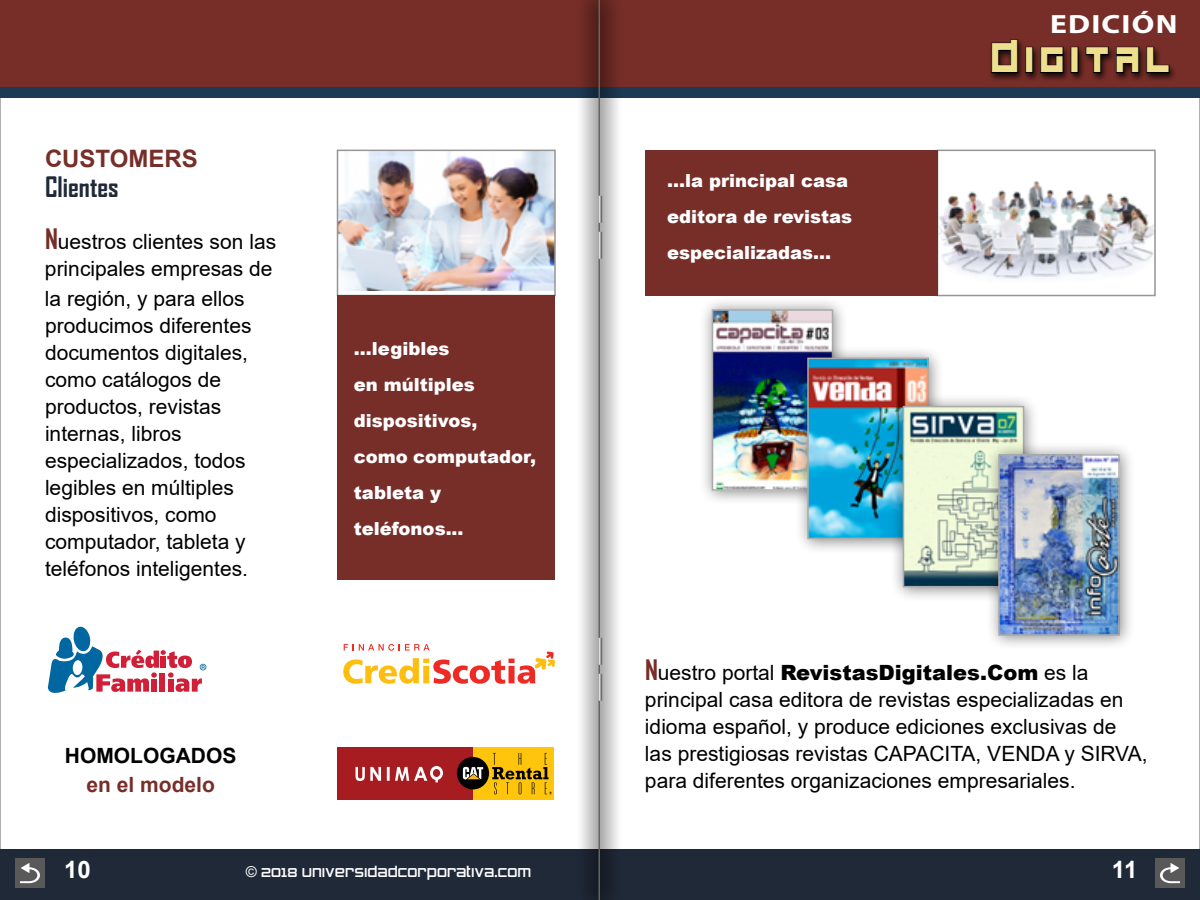
<style>
.page{position:relative;width:1200px;height:900px;background:#fff}
.page>*{position:absolute;margin:0;border:0;box-sizing:border-box;transform-origin:0 0}
.t1{font:38.4px "Chubu 08 Normal";color:#eedf8f;scale:.87 1}
.t2{font:700 27px "Agency FB";color:#202938}
.t3{font:700 26.55px "Myriad Pro";letter-spacing:.04em;color:#fff;scale:1.19 1}
.t4{font:700 24px "Arial";color:#772e28}
.t5{font:700 24px "Arial";color:#fff}
.t6{font:21px/27px "Arial";color:#000}
.t7{font:700 21px "Arial";color:#000}
.t8{font:700 21px "Arial";color:#772e28}
.t9{font:900 18px/36px "Arial";color:#fff}
.t10{font:15px "Zero Twos";color:#fff}
.s1{font-family:"Agency FB";font-weight:700;font-size:27px;color:#772e28}
.s2{font-weight:900}
.s3{font-family:"Arial"}
</style>
<div class="page">
<div style="left:0;top:0;width:1200px;height:87px;background:#772e28"></div>
<div style="left:0;top:87px;width:1200px;height:11px;background:#1d3a55"></div>
<div style="left:0;top:849px;width:1200px;height:51px;background:#202938"></div>
<div style="left:15px;top:858px;width:30px;height:30px;background:#595959"></div>
<svg style="left:20px;top:863px;width:20px;height:20px"></svg>
<div style="left:1155px;top:858px;width:30px;height:30px;background:#595959"></div>
<svg style="left:1160px;top:863px;width:20px;height:20px"></svg>
<div style="left:989px;top:38px;width:187px;height:44px;background:#000;opacity:.76"></div>
<svg style="left:991px;top:39px;width:28px;height:35px"></svg>
<div style="left:1025px;top:47px;width:8px;height:26px;border:2px solid #000"></div>
<svg style="left:1040px;top:46px;width:24px;height:28px"></svg>
<div style="left:1071px;top:47px;width:8px;height:26px;border:2px solid #000"></div>
<svg style="left:1085px;top:46px;width:55px;height:28px"></svg>
<svg style="left:1146px;top:46px;width:24px;height:28px"></svg>
<img style="left:340px;top:153px;width:213px;height:138px">
<div style="left:337px;top:150px;width:219px;height:146px;border:2px solid #969696"></div>
<img style="left:940px;top:181px;width:213px;height:98px">
<div style="left:937px;top:150px;width:219px;height:146px;border:2px solid #969696"></div>
<div style="left:645px;top:150px;width:293px;height:146px;background:#772e28"></div>
<div style="left:337px;top:747px;width:136px;height:52px;background:#a71c20"></div>
<div style="left:473px;top:747px;width:81px;height:52px;background:#ffc40c"></div>
<svg style="left:492px;top:753px;width:60px;height:41px"></svg>
<div style="left:457px;top:757px;width:32px;height:32px;background:#010002;border-radius:50%"></div>
<svg style="left:356px;top:766px;width:87px;height:16px"></svg>
<svg style="left:463px;top:767px;width:20px;height:13px"></svg>
<svg style="left:47px;top:626px;width:159px;height:67px"></svg>
<svg style="left:343px;top:644px;width:212px;height:40px"></svg>
<div style="left:338px;top:296px;width:217px;height:284px;background:#772e28"></div>
<div style="left:699px;top:297px;width:150px;height:210px;background:#000;opacity:.47"></div>
<img style="left:715px;top:312px;width:115px;height:176px">
<div style="left:712px;top:309px;width:121px;height:182px;border:2px solid #aaa"></div>
<div style="left:795px;top:345px;width:150px;height:210px;background:#000;opacity:.47"></div>
<img style="left:810px;top:361px;width:116px;height:175px">
<div style="left:807px;top:358px;width:122px;height:181px;border:2px solid #aaa"></div>
<div style="left:890px;top:393px;width:150px;height:210px;background:#000;opacity:.47"></div>
<img style="left:906px;top:409px;width:115px;height:175px">
<div style="left:903px;top:406px;width:121px;height:181px;border:2px solid #aaa"></div>
<div style="left:986px;top:442px;width:150px;height:210px;background:#000;opacity:.47"></div>
<img style="left:1001px;top:457px;width:116px;height:176px">
<div style="left:998px;top:454px;width:122px;height:182px;border:2px solid #aaa"></div>
<svg style="left:581px;top:0;width:37px;height:900px;background:#b7b2b2"></svg>
<hr style="left:598px;top:0;width:2px;height:900px;background:#646464">
<svg style="left:599px;top:196px;width:3px;height:27px"></svg>
<svg style="left:599px;top:232px;width:3px;height:27px"></svg>
<svg style="left:599px;top:638px;width:3px;height:27px"></svg>
<svg style="left:599px;top:674px;width:3px;height:27px"></svg>
<p class="t4" style="left:45px;top:142px;width:154px">CUSTOMERS</p>
<p class="t2" style="left:45px;top:171px;width:75px">Clientes</p>
<p class="t6" style="left:45px;top:228px;width:233px"><span class="s1">N</span>uestros clientes son las principales empresas de</p>
<p class="t6" style="left:45px;top:285px;width:208px">la región, y para ellos producimos diferentes documentos digitales, como catálogos de productos, revistas internas, libros especializados, todos legibles en múltiples dispositivos, como computador, tableta y teléfonos inteligentes.</p>
<p class="t7" style="left:65px;top:741px;width:173px">HOMOLOGADOS</p>
<p class="t8" style="left:87px;top:770px;width:130px">en el modelo</p>
<p class="t9" style="left:354px;top:330px;width:184px">...legibles<br>en múltiples dispositivos,<br>como computador, tableta y teléfonos...</p>
<p class="t9" style="left:667px;top:162px;width:187px">...la principal casa editora de revistas especializadas...</p>
<p class="t3" style="left:1050px;top:6px;width:109px">EDICIÓN</p>
<h1 class="t1" style="left:992px;top:34px;width:214px">Digital</h1>
<p class="t6" style="left:645px;top:659px;width:504px"><span class="s1">N</span>uestro portal <span class="s2">RevistasDigitales.Com</span> es la principal casa editora de revistas especializadas en idioma español, y produce ediciones exclusivas de las prestigiosas revistas CAPACITA, VENDA y SIRVA, para diferentes organizaciones empresariales.</p>
<p class="t5" style="left:64px;top:853px;width:28px">10</p>
<p class="t10" style="left:246px;top:865px;width:287px"><span class="s3">©</span> 2018 UNIVERSIDADCORPORATIVA.COM</p>
<p class="t5" style="left:1112px;top:853px;width:27px">11</p>
</div>
